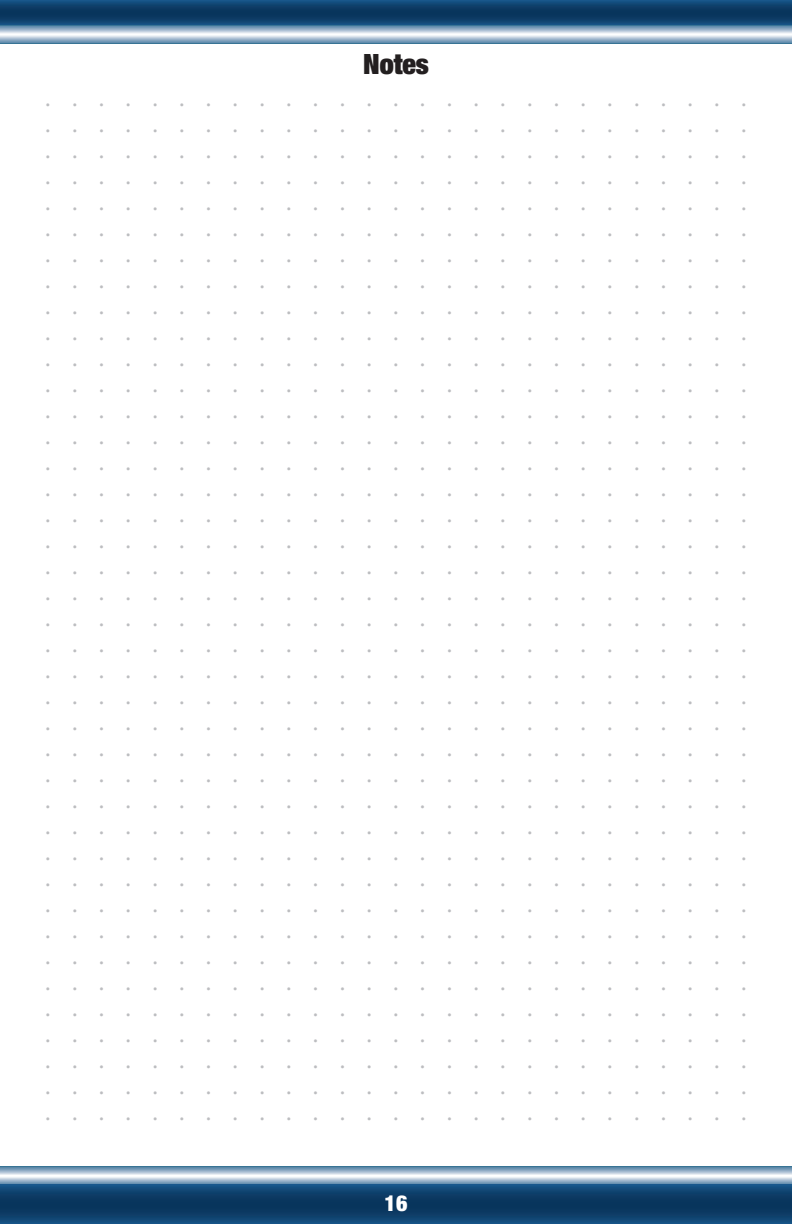
<style>
.page{position:relative;width:792px;height:1224px;background:#fff}
.page>*{position:absolute;margin:0;border:0;box-sizing:border-box;transform-origin:0 0}
.t1{font:900 condensed 28px "Helvetica Neue LT Std";color:#231f20}
.t2{font:24px/26px "Minion Variable Concept";color:#bcbdc0;text-align:justify}
.t3{font:900 condensed 22px "Helvetica Neue LT Std";color:#fff}
</style>
<div class="page">
<svg style="left:0;top:1166px;width:792px;height:9px;background:#90adc4"></svg>
<svg style="left:0;top:1177px;width:792px;height:8px;background:#94b0c8"></svg>
<svg style="left:0;top:1185px;width:792px;height:39px;background:#0e3f6b"></svg>
<svg style="left:0;top:35px;width:792px;height:8px;background:#a5bcd0"></svg>
<svg style="left:0;top:25px;width:792px;height:9px;background:#9ab4ca"></svg>
<svg style="left:0;top:0;width:792px;height:25px;background:#0e406b"></svg>
<p class="t1" style="left:363px;top:46px;width:67px">Notes</p>
<p class="t2" style="left:46px;top:85px;width:702px">. . . . . . . . . . . . . . . . . . . . . . . . . . . . . . . . . . . . . . . . . . . . . . . . . . . . . . . . . . . . . . . . . . . . . . . . . . . . . . . . . . . . . . . . . . . . . . . . . . . . . . . . . . . . . . . . . . . . . . . . . . . . . . . . . . . . . . . . . . . . . . . . . . . . . . . . . . . . . . . . . . . . . . . . . . . . . . . . . . . . . . . . . . . . . . . . . . . . . . . . . . . . . . . . . . . . . . . . . . . . . . . . . . . . . . . . . . . . . . . . . . . . . . . . . . . . . . . . . . . . . . . . . . . . . . . . . . . . . . . . . . . . . . . . . . . . . . . . . . . . . . . . . . . . . . . . . . . . . . . . . . . . . . . . . . . . . . . . . . . . . . . . . . . . . . . . . . . . . . . . . . . . . . . . . . . . . . . . . . . . . . . . . . . . . . . . . . . . . . . . . . . . . . . . . . . . . . . . . . . . . . . . . . . . . . . . . . . . . . . . . . . . . . . . . . . . . . . . . . . . . . . . . . . . . . . . . . . . . . . . . . . . . . . . . . . . . . . . . . . . . . . . . . . . . . . . . . . . . . . . . . . . . . . . . . . . . . . . . . . . . . . . . . . . . . . . . . . . . . . . . . . . . . . . . . . . . . . . . . . . . . . . . . . . . . . . . . . . . . . . . . . . . . . . . . . . . . . . . . . . . . . . . . . . . . . . . . . . . . . . . . . . . . . . . . . . . . . . . . . . . . . . . . . . . . . . . . . . . . . . . . . . . . . . . . . . . . . . . . . . . . . . . . . . . . . . . . . . . . . . . . . . . . . . . . . . . . . . . . . . . . . . . . . . . . . . . . . . . . . . . . . . . . . . . . . . . . . . . . . . . . . . . . . . . . . . . . . . . . . . . . . . . . . . . . . . . . . . . . . . . . . . . . . . . . . . . . . . . . . . . . . . . . . . . . . . . . . . . . . . . . . . . . . . . . . . . . . . . . . . . . . . . . . . . . . . . . . . . . . . . . . . . . . . . . . . . . . . . . . . . . . . . . . . . . . . . . . . . . . . . . . . . . . . . . . . . . . . . . . . . . . . . . . . . . . . . . . . . . . . . . . . . . . . . . . . . . . . . . . . . . . . . . . . . . . . . . . . . . . . . . . . . . . . . . . . . . . . . . . . . . . . . . . . . . . . . . . . . . . . . . . . . . . . . . . . . . . . . . . .</p>
<p class="t3" style="left:385px;top:1190px;width:24px">16</p>
</div>
